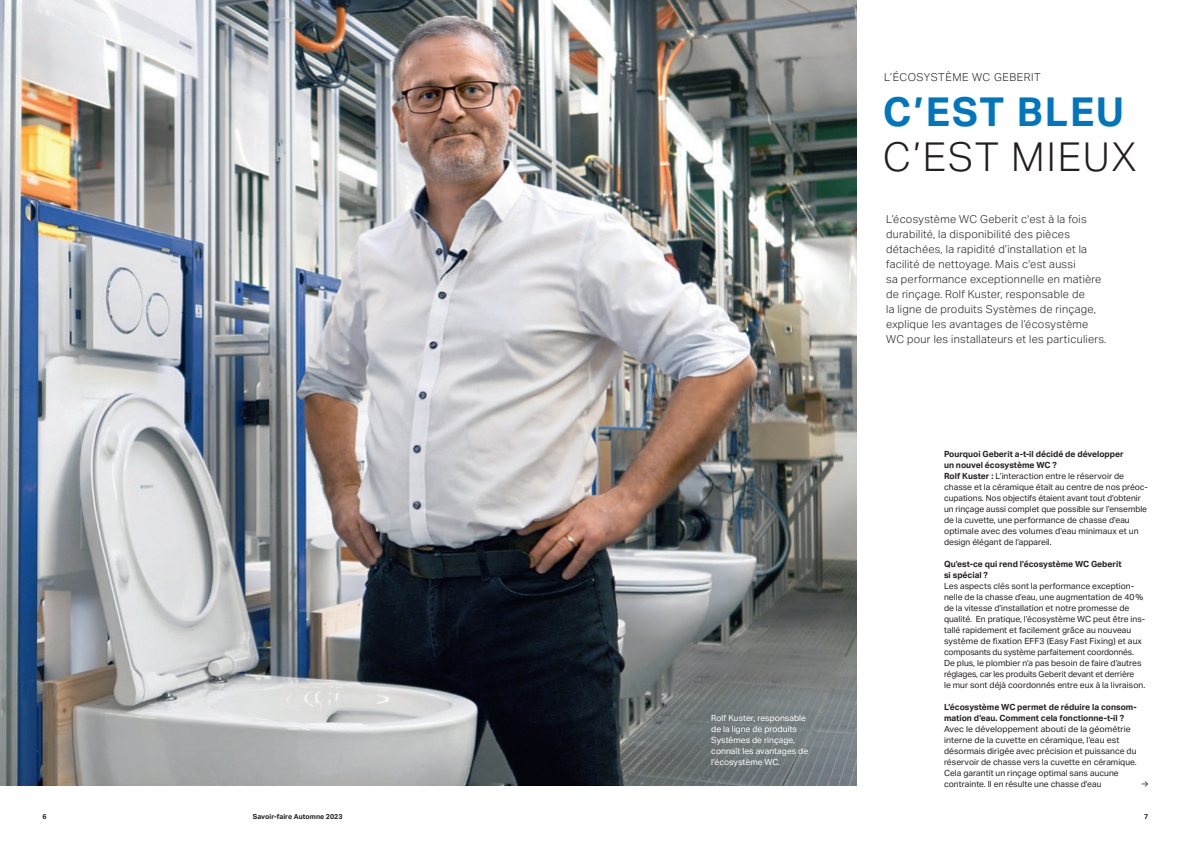
<style>
.page{position:relative;width:1191px;height:842px;background:#fff}
.page>*{position:absolute;margin:0;border:0;box-sizing:border-box;transform-origin:0 0}
.t1{font:300 40px "Aktiv Grotesk Geberit";letter-spacing:.045em;color:#231f20}
.t2{font:700 40px "Aktiv Grotesk Geberit";letter-spacing:.05em;color:#0076be}
.t3{font:300 11px/15px "Aktiv Grotesk Geberit";letter-spacing:.025em;color:#231f20}
.t4{font:300 11px "Aktiv Grotesk Geberit";letter-spacing:.05em;color:#231f20}
.t5{font:8.5px/11px "Aktiv Grotesk Geberit";letter-spacing:.005em;color:#231f20}
.t6{font:700 8.5px/11px "Aktiv Grotesk Geberit";color:#231f20}
.t7{font:8.5px/11px "Aktiv Grotesk Geberit";letter-spacing:.005em;color:#fff}
.t8{font:700 7px "Aktiv Grotesk Geberit";letter-spacing:.005em;color:#231f20}
.s1{font-weight:700}
</style>
<div class="page">
<img style="left:0;top:0;width:856px;height:786px">
<p class="t4" style="left:884px;top:71px;width:158px">L’ÉCOSYSTÈME WC GEBERIT</p>
<h1 class="t2" style="left:883px;top:87px;width:242px">C’EST BLEU</h1>
<h1 class="t1" style="left:883px;top:134px;width:255px">C’EST MIEUX</h1>
<p class="t7" style="left:711px;top:713px;width:98px">Rolf Kuster, responsable de la ligne de produits<br>Systèmes de rinçage, connaît les avantages de l’écosystème WC.</p>
<p class="t3" style="left:886px;top:212px;width:222px">L’écosystème WC Geberit c'est à la fois durabilité, la disponibilité des pièces détachées, la rapidité d’installation et la facilité de nettoyage. Mais c'est aussi<br>sa performance exceptionnelle en matière de rinçage. Rolf Kuster, responsable de<br>la ligne de produits Systèmes de rinçage, explique les avantages de l’écosystème WC pour les installateurs et les particuliers.</p>
<p class="t5" style="left:944px;top:449px;width:205px"><span class="s1">Pourquoi Geberit a-t-il décidé de développer<br>un nouvel écosystème WC ?<br>Rolf Kuster :</span> L’interaction entre le réservoir de chasse et la céramique était au centre de nos préoc&shy;cupations. Nos objectifs étaient avant tout d’obtenir un rinçage aussi complet que possible sur l’ensemble de la cuvette, une performance de chasse d’eau optimale avec des volumes d’eau minimaux et un design élégant de l’appareil.</p>
<p class="t6" style="left:944px;top:559px;width:179px">Qu’est-ce qui rend l’écosystème WC Geberit si spécial ?</p>
<p class="t5" style="left:944px;top:581px;width:203px">Les aspects clés sont la performance exception&shy;nelle de la chasse d’eau, une augmentation de 40% de la vitesse d’installation et notre promesse de qualité. En pratique, l’écosystème WC peut être ins&shy;tallé rapidement et facilement grâce au nouveau système de fixation EFF3 (Easy Fast Fixing) et aux composants du système parfaitement coordonnés.<br>De plus, le plombier n’a pas besoin de faire d’autres réglages, car les produits Geberit devant et derrière<br>le mur sont déjà coordonnés entre eux à la livraison.</p>
<p class="t6" style="left:944px;top:702px;width:194px">L’écosystème WC permet de réduire la consom&shy;mation d’eau. Comment cela fonctionne-t-il ?</p>
<p class="t5" style="left:944px;top:724px;width:194px">Avec le développement abouti de la géométrie interne de la cuvette en céramique, l’eau est désormais dirigée avec précision et puissance du réservoir de chasse vers la cuvette en céramique.<br>Cela garantit un rinçage optimal sans aucune contrainte. Il en résulte une chasse d’eau</p>
<p class="t5" style="left:1141px;top:779px;width:9px">→</p>
<p class="t8" style="left:43px;top:812px;width:6px">6</p>
<p class="t8" style="left:253px;top:812px;width:91px">Savoir-faire Automne 2023</p>
<p class="t8" style="left:1144px;top:812px;width:6px">7</p>
</div>
